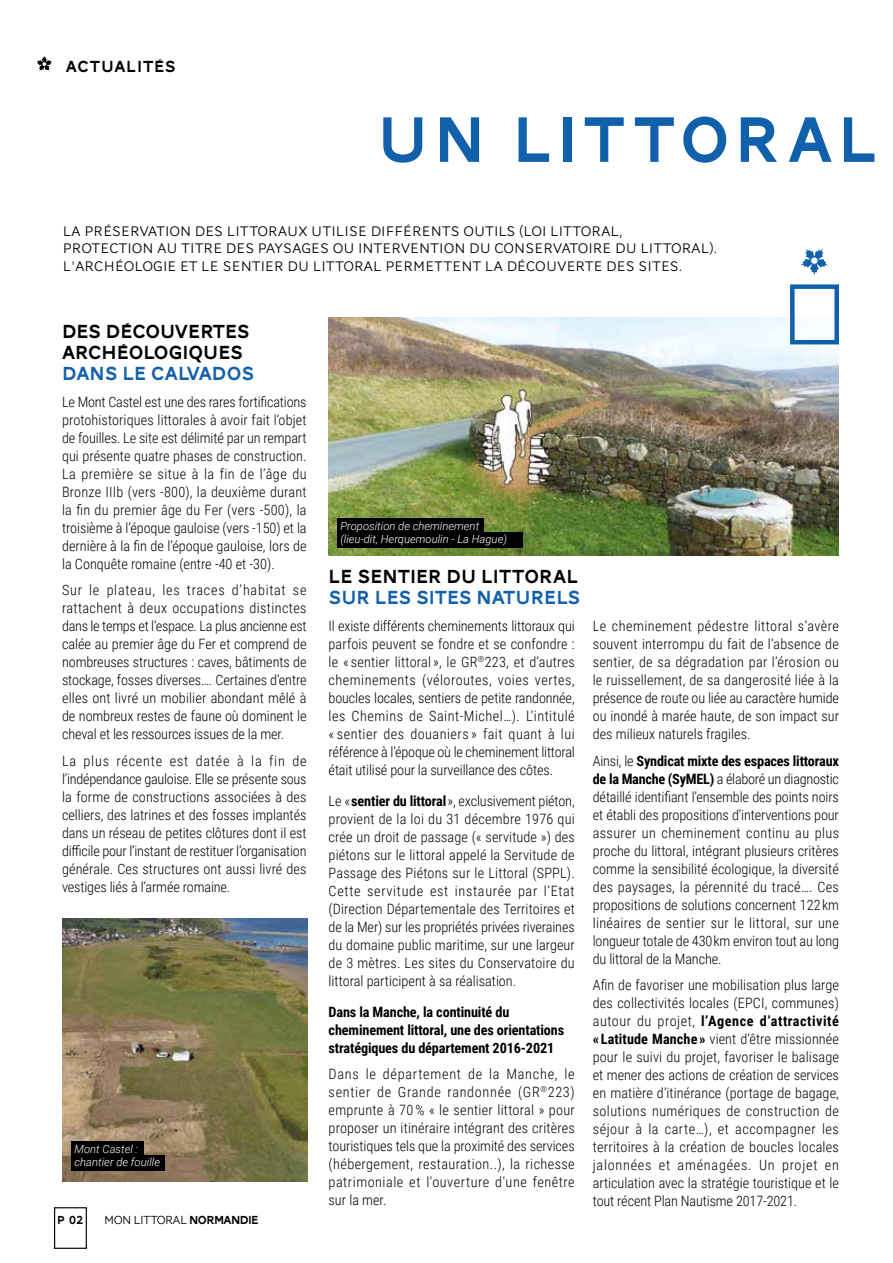
<style>
.page{position:relative;width:893px;height:1263px;background:#fff}
.page>*{position:absolute;margin:0;border:0;box-sizing:border-box;transform-origin:0 0}
.t1{font:66px "AW Conqueror Carved One";letter-spacing:.08em;color:#1160ab}
.t2{font:19.5px/21px "AW Conqueror Carved One";color:#000}
.t3{font:19.5px "AW Conqueror Carved One";color:#1160ab}
.t4{font:16.5px "AW Conqueror Carved One";letter-spacing:.05em;color:#000}
.t5{font:300 14.25px/18px "Roboto Condensed";color:#000;text-align:justify}
.t6{font:300 14.25px/17.2px "AW Conqueror Sans";color:#000}
.t7{font:700 14.25px/18px "Roboto Condensed";letter-spacing:-.01em;color:#000}
.t8{font:300 12px "AW Conqueror Sans";letter-spacing:-.05em;color:#000}
.t9{font:12px "AW Conqueror Carved One";color:#000}
.t10{font:italic 300 11.25px/13.5px "Roboto";color:#fff}
.s1{font-family:"AW Conqueror Carved One";font-weight:400}
.s2{font-weight:700}
</style>
<div class="page">
<svg style="left:36px;top:55px;width:17px;height:16px"></svg>
<img style="left:329px;top:318px;width:510px;height:238px">
<div style="left:337px;top:518px;width:147px;height:16px;background:#000"></div>
<div style="left:337px;top:532px;width:185px;height:16px;background:#000"></div>
<img style="left:63px;top:918px;width:244px;height:263px">
<div style="left:71px;top:1141px;width:73px;height:16px;background:#000"></div>
<div style="left:71px;top:1155px;width:94px;height:16px;background:#000"></div>
<div style="left:54px;top:1207px;width:33px;height:42px;border:1px solid #000"></div>
<div style="left:790px;top:284px;width:49px;height:60px;border:4px solid #1160ab"></div>
<svg style="left:800px;top:249px;width:28px;height:27px"></svg>
<p class="t4" style="left:66px;top:59px;width:111px">ACTUALITÉS</p>
<h1 class="t1" style="left:377px;top:110px;width:502px">UN LITTORAL</h1>
<p class="t6" style="left:63px;top:223px;width:656px">LA PRÉSERVATION DES LITTORAUX UTILISE DIFFÉRENTS OUTILS (LOI LITTORAL,<br>PROTECTION AU TITRE DES PAYSAGES OU INTERVENTION DU CONSERVATOIRE DU LITTORAL).<br>L'ARCHÉOLOGIE ET LE SENTIER DU LITTORAL PERMETTENT LA DÉCOUVERTE DES SITES.</p>
<h2 class="t2" style="left:62px;top:322px;width:189px">DES DÉCOUVERTES<br>ARCHÉOLOGIQUES</h2>
<h2 class="t3" style="left:62px;top:365px;width:194px">DANS LE CALVADOS</h2>
<p class="t5" style="left:62px;top:392px;width:246px">Le Mont Castel est une des rares fortifications protohistoriques littorales à avoir fait l’objet de fouilles. Le site est délimité par un rempart qui présente quatre phases de construction.<br>La première se situe à la fin de l’âge du Bronze IIIb (vers -800), la deuxième durant la fin du premier âge du Fer (vers -500), la troisième à l’époque gauloise (vers -150) et la dernière à la fin de l’époque gauloise, lors de la Conquête romaine (entre -40 et -30).</p>
<p class="t5" style="left:62px;top:580px;width:246px">Sur le plateau, les traces d’habitat se rattachent à deux occupations distinctes dans le temps et l’espace. La plus ancienne est calée au premier âge du Fer et comprend de nombreuses structures : caves, bâtiments de stockage, fosses diverses…. Certaines d’entre elles ont livré un mobilier abondant mêlé à de nombreux restes de faune où dominent le cheval et les ressources issues de la mer.</p>
<p class="t5" style="left:62px;top:751px;width:246px">La plus récente est datée à la fin de l’indépendance gauloise. Elle se présente sous la forme de constructions associées à des celliers, des latrines et des fosses implantés dans un réseau de petites clôtures dont il est difficile pour l’instant de restituer l’organisation générale. Ces structures ont aussi livré des vestiges liés à l’armée romaine.</p>
<p class="t10" style="left:75px;top:1142px;width:87px">Mont Castel : chantier de fouille</p>
<p class="t9" style="left:57px;top:1214px;width:28px">P 02</p>
<p class="t8" style="left:104px;top:1210px;width:156px">MON LITTORAL <span class="s1">NORMANDIE</span></p>
<p class="t10" style="left:340px;top:518px;width:168px">Proposition de cheminement (lieu-dit, Herquemoulin - La Hague)</p>
<h2 class="t2" style="left:329px;top:567px;width:251px">LE SENTIER DU LITTORAL</h2>
<h2 class="t3" style="left:329px;top:589px;width:253px">SUR LES SITES NATURELS</h2>
<p class="t5" style="left:329px;top:616px;width:248px">Il existe différents cheminements littoraux qui parfois peuvent se fondre et se confondre : le « sentier littoral », le GR<sup>®</sup>223, et d’autres cheminements (véloroutes, voies vertes, boucles locales, sentiers de petite randonnée, les Chemins de Saint-Michel…). L’intitulé « sentier des douaniers » fait quant à lui référence à l’époque où le cheminement littoral était utilisé pour la surveillance des côtes.</p>
<p class="t5" style="left:329px;top:791px;width:248px">Le « <span class="s2">sentier du littoral</span> », exclusivement piéton, provient de la loi du 31 décembre 1976 qui crée un droit de passage (« servitude ») des piétons sur le littoral appelé la Servitude de Passage des Piétons sur le Littoral (SPPL).<br>Cette servitude est instaurée par l’Etat (Direction Départementale des Territoires et de la Mer) sur les propriétés privées riveraines du domaine public maritime, sur une largeur de 3 mètres. Les sites du Conservatoire du littoral participent à sa réalisation.</p>
<p class="t7" style="left:329px;top:1002px;width:237px">Dans la Manche, la continuité du cheminement littoral, une des orientations stratégiques du département 2016-2021</p>
<p class="t5" style="left:329px;top:1064px;width:248px">Dans le département de la Manche, le sentier de Grande randonnée (GR<sup>®</sup>223) emprunte à 70 % « le sentier littoral » pour proposer un itinéraire intégrant des critères touristiques tels que la proximité des services (hébergement, restauration..), la richesse patrimoniale et l'ouverture d'une fenêtre sur la mer.</p>
<p class="t5" style="left:593px;top:616px;width:248px">Le cheminement pédestre littoral s’avère souvent interrompu du fait de l’absence de sentier, de sa dégradation par l’érosion ou le ruissellement, de sa dangerosité liée à la présence de route ou liée au caractère humide ou inondé à marée haute, de son impact sur des milieux naturels fragiles.</p>
<p class="t5" style="left:593px;top:751px;width:248px">Ainsi, le <span class="s2">Syndicat mixte des espaces littoraux de la Manche (SyMEL)</span> a élaboré un diagnostic détaillé identifiant l’ensemble des points noirs et établi des propositions d’interventions pour assurer un cheminement continu au plus proche du littoral, intégrant plusieurs critères comme la sensibilité écologique, la diversité des paysages, la pérennité du tracé…. Ces propositions de solutions concernent 122 km linéaires de sentier sur le littoral, sur une longueur totale de 430 km environ tout au long du littoral de la Manche.</p>
<p class="t5" style="left:593px;top:975px;width:248px">Afin de favoriser une mobilisation plus large des collectivités locales (EPCI, communes) autour du projet, <span class="s2">l’Agence d’attractivité «Latitude Manche»</span> vient d’être missionnée pour le suivi du projet, favoriser le balisage et mener des actions de création de services en matière d’itinérance (portage de bagage, solutions numériques de construction de séjour à la carte…), et accompagner les territoires à la création de boucles locales jalonnées et aménagées. Un projet en articulation avec la stratégie touristique et le tout récent Plan Nautisme 2017-2021.</p>
</div>
